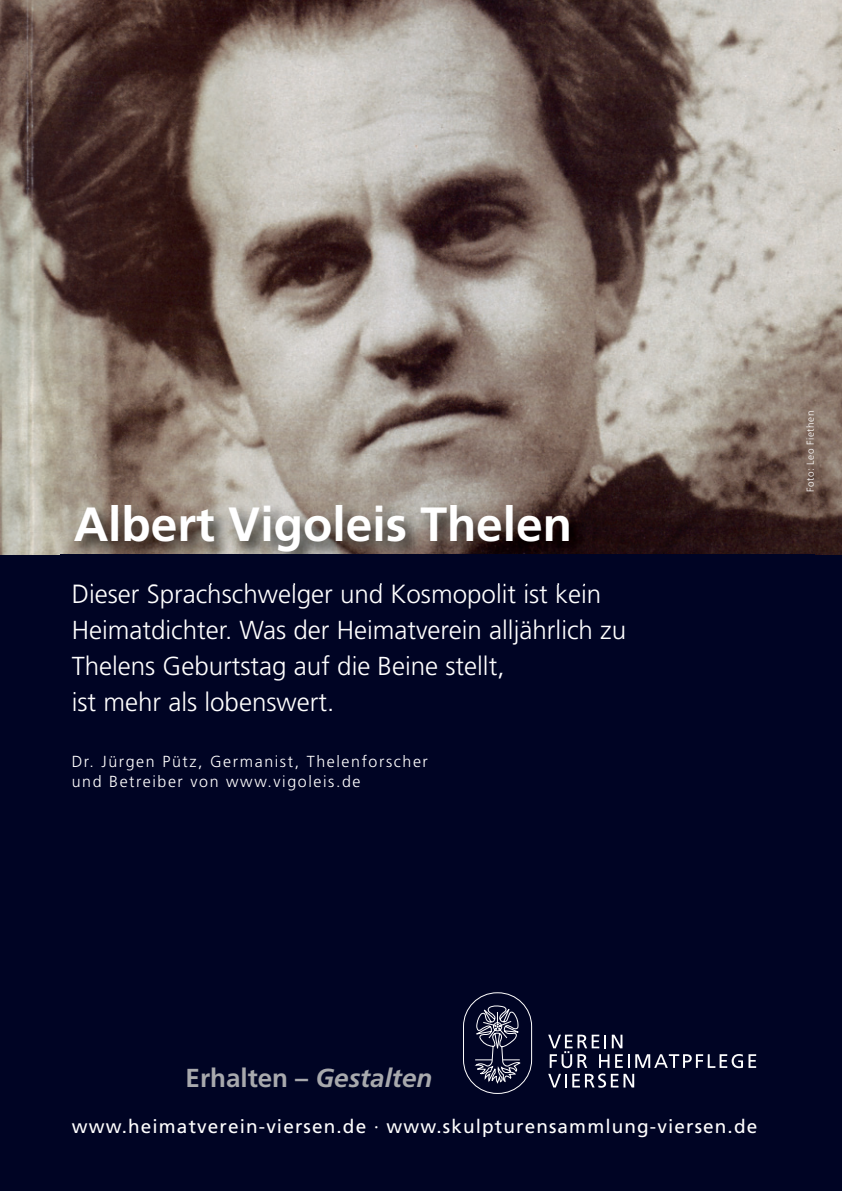
<style>
.page{position:relative;width:842px;height:1191px;background:#fff}
.page>*{position:absolute;margin:0;border:0;box-sizing:border-box;transform-origin:0 0}
.t1{font:700 48px "Frutiger";color:#fff}
.t2{font:300 26px/36px "Frutiger";color:#fff}
.t3{font:700 26px "Frutiger";color:#a8a9ad}
.t4{font:19px "Frutiger";letter-spacing:.06em;color:#fff}
.t5{font:300 16px/20px "Frutiger";letter-spacing:.1em;color:#fff}
.t6{font:300 10px "Frutiger";letter-spacing:.05em;color:#fff}
.s1{font-style:italic}
</style>
<div class="page">
<img style="left:0;top:0;width:842px;height:554px">
<div style="left:0;top:554px;width:842px;height:636px;background:#000424"></div>
<div style="left:463px;top:992px;width:69px;height:101px;border:1px solid #fff;border-radius:34px"></div>
<svg style="left:472px;top:1005px;width:51px;height:79px"></svg>
<svg style="left:548px;top:1034px;width:208px;height:53px"></svg>
<img style="left:61px;top:492px;width:754px;height:92px">
<img style="left:74px;top:583px;width:182px;height:1px">
<h1 class="t1" style="left:74px;top:505px;width:500px">Albert Vigoleis Thelen</h1>
<p class="t2" style="left:72px;top:578px;width:556px">Dieser Sprachschwelger und Kosmopolit ist kein Heimatdichter. Was der Heimatverein alljährlich zu Thelens Geburtstag auf die Beine stellt,<br>ist mehr als lobenswert.</p>
<p class="t5" style="left:72px;top:752px;width:358px">Dr. Jürgen Pütz, Germanist, Thelenforscher und Betreiber von www.vigoleis.de</p>
<p class="t6" style="left:806px;top:492px;width:83px;rotate:-90deg">Foto: Leo Fiethen</p>
<p class="t3" style="left:186px;top:1067px;width:248px">Erhalten – <span class="s1">Gestalten</span></p>
<p class="t4" style="left:72px;top:1118px;width:687px">www.heimatverein-viersen.de · www.skulpturensammlung-viersen.de</p>
</div>
